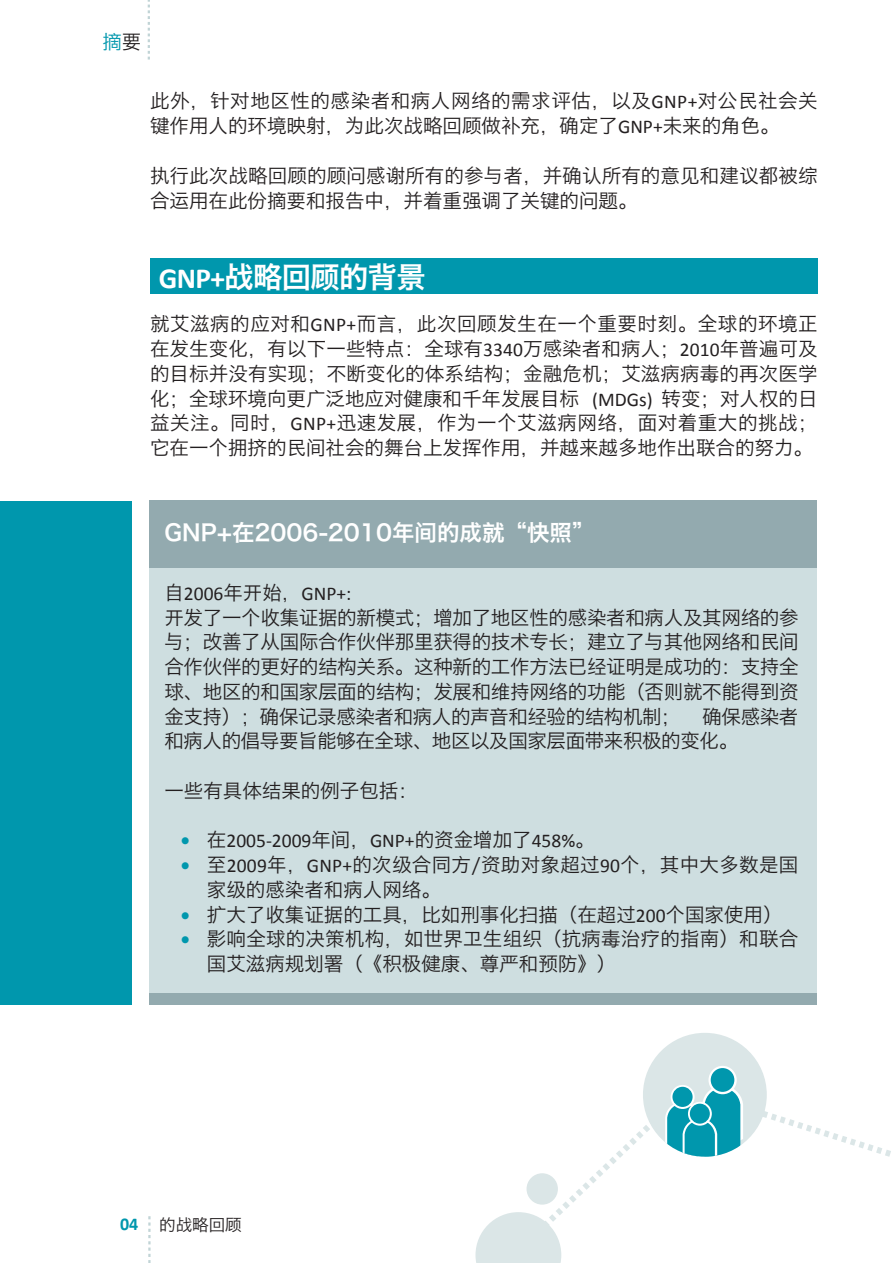
<style>
.page{position:relative;width:893px;height:1263px;background:#fff}
.page>*{position:absolute;margin:0;border:0;box-sizing:border-box;transform-origin:0 0}
.Subheader{font:29.25px "Hiragino Sans GB W6";letter-spacing:-.02em;color:#fff}
.t1{font:22.5px "Hiragino Sans GB W6";color:#fff}
.Main_body{font:19.5px/24.8px "Hiragino Sans GB W3";color:#231f20;text-align:justify}
.Bulletts2{font:19.5px/24.8px "Hiragino Sans GB W3";color:#231f20}
.Main_body-2{font:19.5px/24.8px "Hiragino Sans GB W3";letter-spacing:.03em;color:#231f20}
.Bulletts2-2{font:19.5px "Calibri";color:#231f20}
.Main_body-3{font:19.5px "Calibri";color:#231f20}
.Main_body-4{font:19.5px "Hiragino Sans GB W3";color:#0097ad}
.t2{font:700 18px "Calibri";color:#0097ad}
.Main_body-5{font:16.5px "Hiragino Sans GB W3";color:#231f20}
.s1{color:#231f20}
.s2{font-family:"Calibri"}
.s3{font-family:"Calibri";font-weight:700}
.s4{font-family:"Hiragino Sans GB W3"}
.s5{font-weight:700;color:#0097ad}
.s6{font-family:"Calibri";font-weight:700;color:#0097ad}
</style>
<div class="page">
<svg style="left:148px;top:1216px;width:3px;height:47px"></svg>
<div style="left:643px;top:1033px;width:124px;height:124px;background:#dbe6e7;border-radius:50%"></div>
<div style="left:671px;top:1085px;width:24px;height:24px;background:#fff;border-radius:50%"></div>
<svg style="left:708px;top:1066px;width:29px;height:28px"></svg>
<div style="left:711px;top:1068px;width:23px;height:24px;background:#0097ad;border-radius:50%"></div>
<div style="left:149px;top:501px;width:667px;height:503px;background:#cedee0"></div>
<svg style="left:148px;top:0;width:2px;height:60px"></svg>
<div style="left:0;top:501px;width:132px;height:503px;background:#0097ad"></div>
<div style="left:149px;top:501px;width:667px;height:67px;background:#93aaaf"></div>
<div style="left:150px;top:258px;width:667px;height:36px;background:#0097ad"></div>
<div style="left:149px;top:993px;width:667px;height:11px;background:#93aaaf"></div>
<svg style="left:755px;top:1106px;width:136px;height:51px"></svg>
<svg style="left:475px;top:1086px;width:268px;height:177px"></svg>
<p class="Main_body-4" style="left:102px;top:30px;width:40px">摘<span class="s1">要</span></p>
<p class="Main_body-2" style="left:150px;top:88px;width:669px">此外，针对地区性的感染者和病人网络的需求评估，以及<span class="s2">GNP+</span>对公民社会关键作用人的环境映射，为此次战略回顾做补充，确定了<span class="s2">GNP+</span>未来的角色。</p>
<p class="Main_body" style="left:150px;top:163px;width:669px">执行此次战略回顾的顾问感谢所有的参与者，并确认所有的意见和建议都被综合运用在此份摘要和报告中，并着重强调了关键的问题。</p>
<p class="Subheader" style="left:159px;top:257px;width:268px"><span class="s3">GNP+</span>战略回顾的背景</p>
<p class="Main_body" style="left:150px;top:311px;width:669px">就艾滋病的应对和<span class="s2">GNP+</span>而言，此次回顾发生在一个重要时刻。全球的环境正在发生变化，有以下一些特点：全球有<span class="s2">3340</span>万感染者和病人；<span class="s2">2010</span>年普遍可及的目标并没有实现；不断变化的体系结构；金融危机；艾滋病病毒的再次医学化；全球环境向更广泛地应对健康和千年发展目标 <span class="s2">(MDGs)</span> 转变；对人权的日益关注。同时，<span class="s2">GNP+</span>迅速发展，作为一个艾滋病网络，面对着重大的挑战；它在一个拥挤的民间社会的舞台上发挥作用，并越来越多地作出联合的努力。</p>
<p class="t1" style="left:164px;top:518px;width:432px">GNP+在2006-2010年间的成就“快照”</p>
<p class="Main_body-3" style="left:164px;top:581px;width:188px"><span class="s4">自</span>2006<span class="s4">年开始，</span>GNP+:</p>
<p class="Main_body" style="left:164px;top:604px;width:636px">开发了一个收集证据的新模式；增加了地区性的感染者和病人及其网络的参与；改善了从国际合作伙伴那里获得的技术专长；建立了与其他网络和民间合作伙伴的更好的结构关系。这种新的工作方法已经证明是成功的：支持全球、地区的和国家层面的结构；发展和维持网络的功能（否则就不能得到资金支持）；确保记录感染者和病人的声音和经验的结构机制； 确保感染者和病人的倡导要旨能够在全球、地区以及国家层面带来积极的变化。</p>
<p class="Main_body" style="left:164px;top:778px;width:255px">一些有具体结果的例子包括：</p>
<p class="Bulletts2-2" style="left:180px;top:829px;width:416px"><span class="s5">•</span> <span class="s4">在</span>2005-2009<span class="s4">年间，</span>GNP+<span class="s4">的资金增加了</span>458%<span class="s4">。</span></p>
<p class="Bulletts2" style="left:207px;top:852px;width:593px;text-indent:-27px"><span class="s6">•</span> 至<span class="s2">2009</span>年，<span class="s2">GNP+</span>的次级合同方/资助对象超过<span class="s2">90</span>个，其中大多数是国家级的感染者和病人网络。</p>
<p class="Bulletts2" style="left:180px;top:901px;width:604px"><span class="s6">•</span> 扩大了收集证据的工具，比如刑事化扫描（在超过<span class="s2">200</span>个国家使用）</p>
<p class="Bulletts2" style="left:207px;top:926px;width:593px;text-indent:-27px"><span class="s6">•</span> 影响全球的决策机构，如世界卫生组织（抗病毒治疗的指南）和联合国艾滋病规划署（《积极健康、尊严和预防》）</p>
<p class="t2" style="left:120px;top:1212px;width:20px">04</p>
<p class="Main_body-5" style="left:159px;top:1214px;width:84px">的战略回顾</p>
</div>
